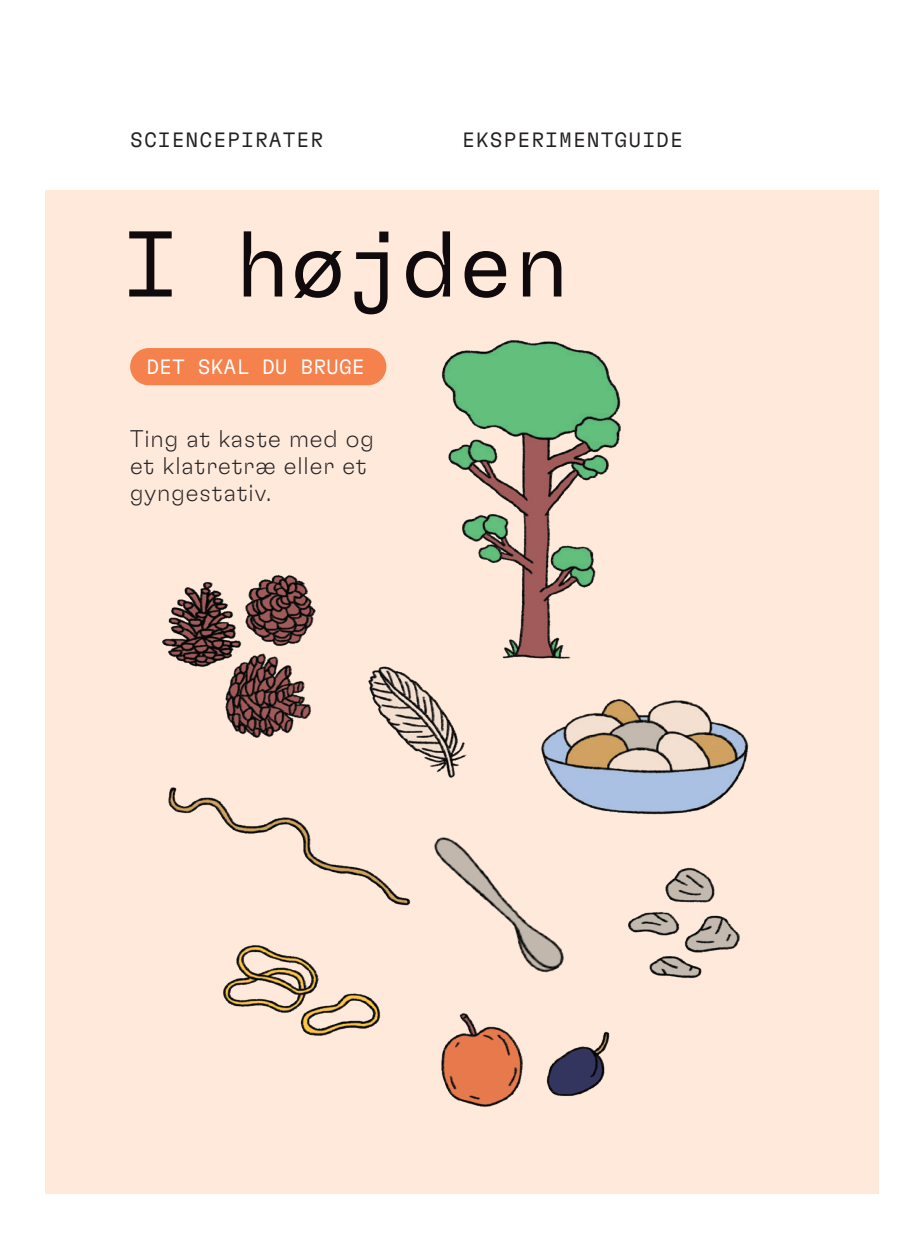
<style>
.page{position:relative;width:924px;height:1239px;background:#fff}
.page>*{position:absolute;margin:0;border:0;box-sizing:border-box;transform-origin:0 0}
.t1{font:300 93px "GT Flexa Mono";letter-spacing:-.02em;color:#110a0c}
.t2{font:100 24px/27px "GT Flexa";letter-spacing:.04em;color:#231f20}
.t3{font:300 20.7px "GT Flexa Mono";letter-spacing:.05em;color:#231f20}
.t4{font:300 20.7px "GT Flexa Mono";color:#fff}
</style>
<div class="page">
<div style="left:45px;top:191px;width:833px;height:1002px;background:#fee9db"></div>
<div style="left:131px;top:349px;width:254px;height:35px;background:#f5814c;border-radius:18px"></div>
<div style="left:130px;top:348px;width:256px;height:37px;border:2px solid #f5814c;border-radius:18px"></div>
<img style="left:434px;top:837px;width:130px;height:136px">
<img style="left:441px;top:340px;width:180px;height:319px">
<img style="left:368px;top:657px;width:112px;height:121px">
<img style="left:541px;top:699px;width:208px;height:116px">
<img style="left:162px;top:575px;width:154px;height:163px">
<img style="left:168px;top:775px;width:253px;height:131px">
<img style="left:628px;top:867px;width:112px;height:112px">
<img style="left:223px;top:945px;width:158px;height:91px">
<img style="left:441px;top:1013px;width:169px;height:94px">
<p class="t3" style="left:130px;top:127px;width:195px">SCIENCEPIRATER</p>
<p class="t3" style="left:462px;top:127px;width:222px">EKSPERIMENTGUIDE</p>
<h1 class="t1" style="left:122px;top:208px;width:450px">I højden</h1>
<p class="t4" style="left:146px;top:354px;width:220px">DET SKAL DU BRUGE</p>
<p class="t2" style="left:130px;top:424px;width:245px">Ting at kaste med og et klatretræ eller et gyngestativ.</p>
</div>
